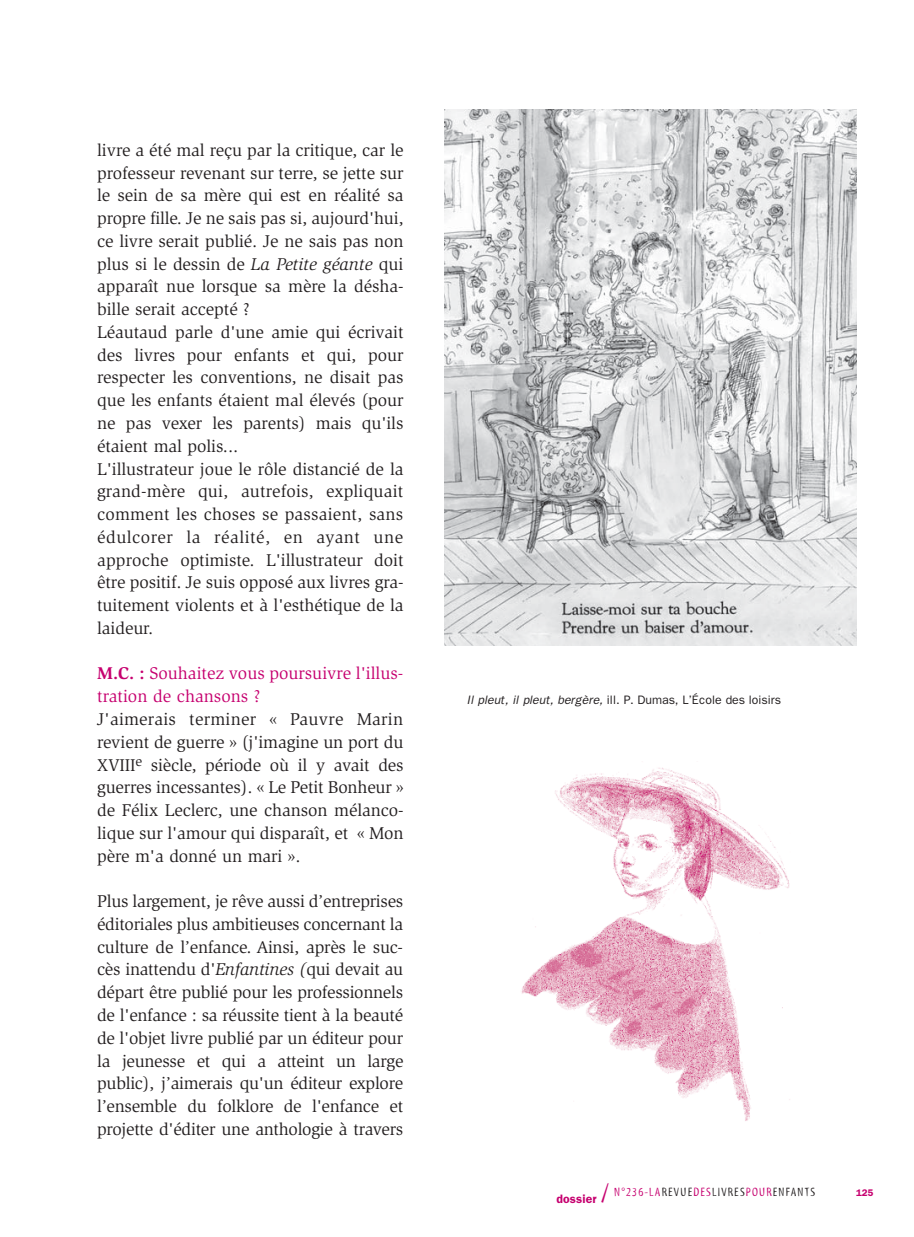
<style>
.page{position:relative;width:914px;height:1237px;background:#fff}
.page>*{position:absolute;margin:0;border:0;box-sizing:border-box;transform-origin:0 0}
.t1{font:17.5px/22.8px "Slimbach";letter-spacing:-.005em;color:#231f20;text-align:justify}
.t2{font:17.5px/22.8px "Slimbach";color:#c6006f}
.t3{font:12.25px "Franklin Gothic";letter-spacing:-.005em;color:#231f20}
.t4{font:12.25px "Myriad Tilt";letter-spacing:.1em;color:#231f20}
.t5{font:600 9.62px "Franklin Gothic";color:#c6006f}
.s1{font-style:italic}
.s2{font-weight:700}
.s3{font-family:"Franklin Gothic";font-weight:600;color:#c6006f}
.s4{font-size:26.25px;color:#c6006f}
.s5{color:#c6006f}
</style>
<div class="page">
<img style="left:444px;top:109px;width:412px;height:536px">
<img style="left:521px;top:767px;width:269px;height:354px">
<p class="t1" style="left:97px;top:140px;width:308px;text-align:left">livre a été mal reçu par la critique, car le professeur revenant sur terre, se jette sur le sein de sa mère qui est en réalité sa propre fille. Je ne sais pas si, aujourd'hui, ce livre serait publié. Je ne sais pas non plus si le dessin de <span class="s1">La Petite géante</span> qui apparaît nue lorsque sa mère la désha&shy;bille serait accepté ?<br>Léautaud parle d'une amie qui écrivait des livres pour enfants et qui, pour respecter les conventions, ne disait pas que les enfants étaient mal élevés (pour ne pas vexer les parents) mais qu'ils étaient mal polis...<br>L'illustrateur joue le rôle distancié de la grand-mère qui, autrefois, expliquait comment les choses se passaient, sans édulcorer la réalité, en ayant une approche optimiste. L'illustrateur doit être positif. Je suis opposé aux livres gra&shy;tuitement violents et à l'esthétique de la laideur.</p>
<p class="t2" style="left:97px;top:663px;width:308px"><span class="s2">M.C. :</span> Souhaitez vous poursuivre l'illus&shy;tration de chansons ?</p>
<p class="t1" style="left:97px;top:709px;width:308px">J'aimerais terminer « Pauvre Marin revient de guerre » (j'imagine un port du XVIII<sup>e</sup> siècle, période où il y avait des guerres incessantes). « Le Petit Bonheur » de Félix Leclerc, une chanson mélanco&shy;lique sur l'amour qui disparaît, et « Mon père m'a donné un mari ».</p>
<p class="t1" style="left:97px;top:891px;width:308px">Plus largement, je rêve aussi d’entreprises éditoriales plus ambitieuses concernant la culture de l’enfance. Ainsi, après le suc&shy;cès inattendu d'<span class="s1">Enfantines (</span>qui devait au départ être publié pour les professionnels de l'enfance : sa réussite tient à la beauté de l'objet livre publié par un éditeur pour la jeunesse et qui a atteint un large public), j’aimerais qu'un éditeur explore l’ensemble du folklore de l'enfance et projette d'éditer une anthologie à travers</p>
<p class="t3" style="left:467px;top:695px;width:315px"><span class="s1">Il pleut, il pleut, bergère,</span> ill. P. Dumas, L’École des loisirs</p>
<p class="t4" style="left:556px;top:1186px;width:260px"><span class="s3">dossier</span> <span class="s4">/</span> <span class="s5">N°236-LA</span>REVUE<span class="s5">DES</span>LIVRES<span class="s5">POUR</span>ENFANTS</p>
<p class="t5" style="left:856px;top:1188px;width:19px">125</p>
</div>
